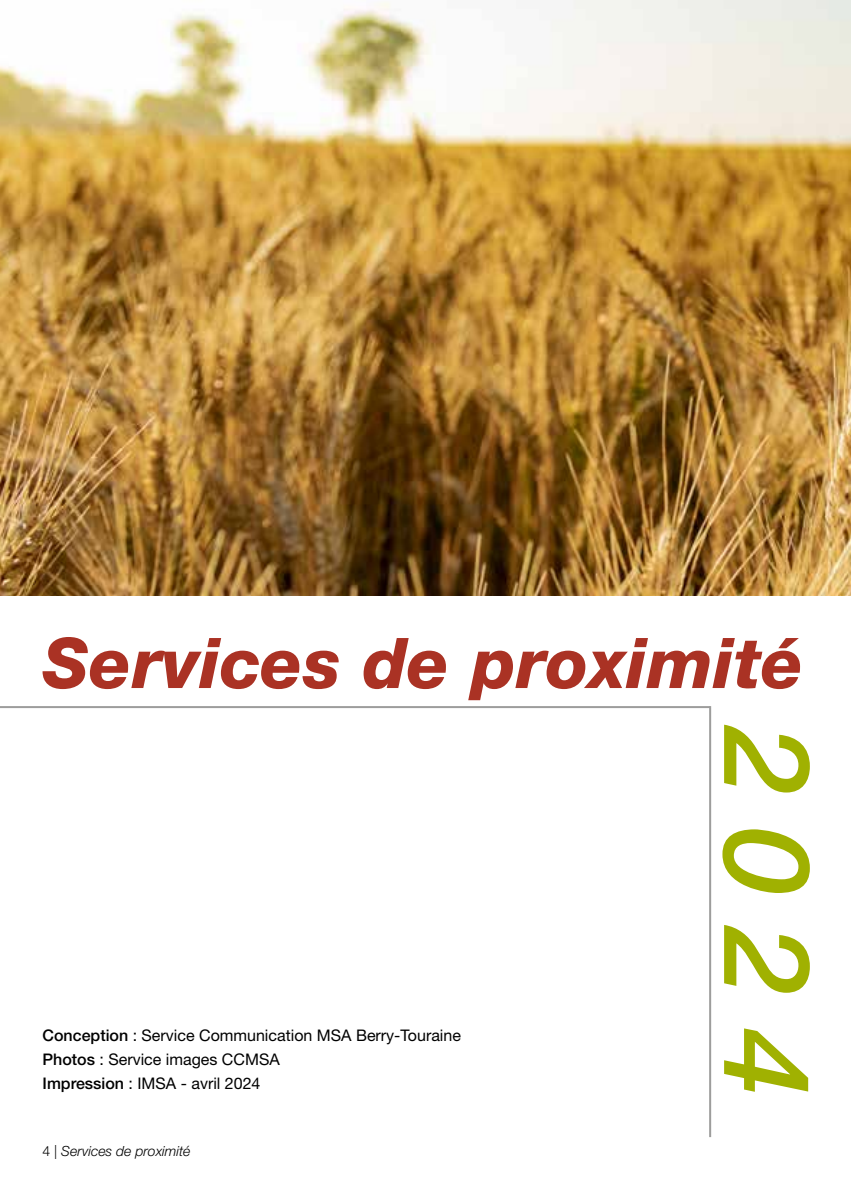
<style>
.page{position:relative;width:851px;height:1191px;background:#fff}
.page>*{position:absolute;margin:0;border:0;box-sizing:border-box;transform-origin:0 0}
.t1{font:italic 500 120px "Helvetica Neue LT Std";color:#a0b101}
.t2{font:italic 800 70px "Helvetica Neue LT Std";color:#aa3224}
.t3{font:16px/24px "Helvetica Neue LT Std";color:#000}
.t4{font:italic 300 14px "Helvetica Neue LT Std";color:#000}
.s1{font-weight:500}
.s2{font-style:normal}
</style>
<div class="page">
<img style="left:0;top:0;width:850px;height:595px">
<hr style="left:0;top:706px;width:709px;height:2px;background:#9d9d9c">
<hr style="left:709px;top:706px;width:2px;height:431px;background:#9d9d9c">
<h2 class="t2" style="left:43px;top:621px;width:762px">Services de proximité</h2>
<h1 class="t1" style="left:837px;top:728px;width:368px;rotate:90deg">2 0 2 4</h1>
<p class="t3" style="left:43px;top:1022px;width:420px"><span class="s1">Conception</span> : Service Communication MSA Berry-Touraine<br><span class="s1">Photos</span> : Service images CCMSA<br><span class="s1">Impression</span> : IMSA - avril 2024</p>
<p class="t4" style="left:43px;top:1142px;width:149px"><span class="s2">4 |</span> Services de proximité</p>
</div>
